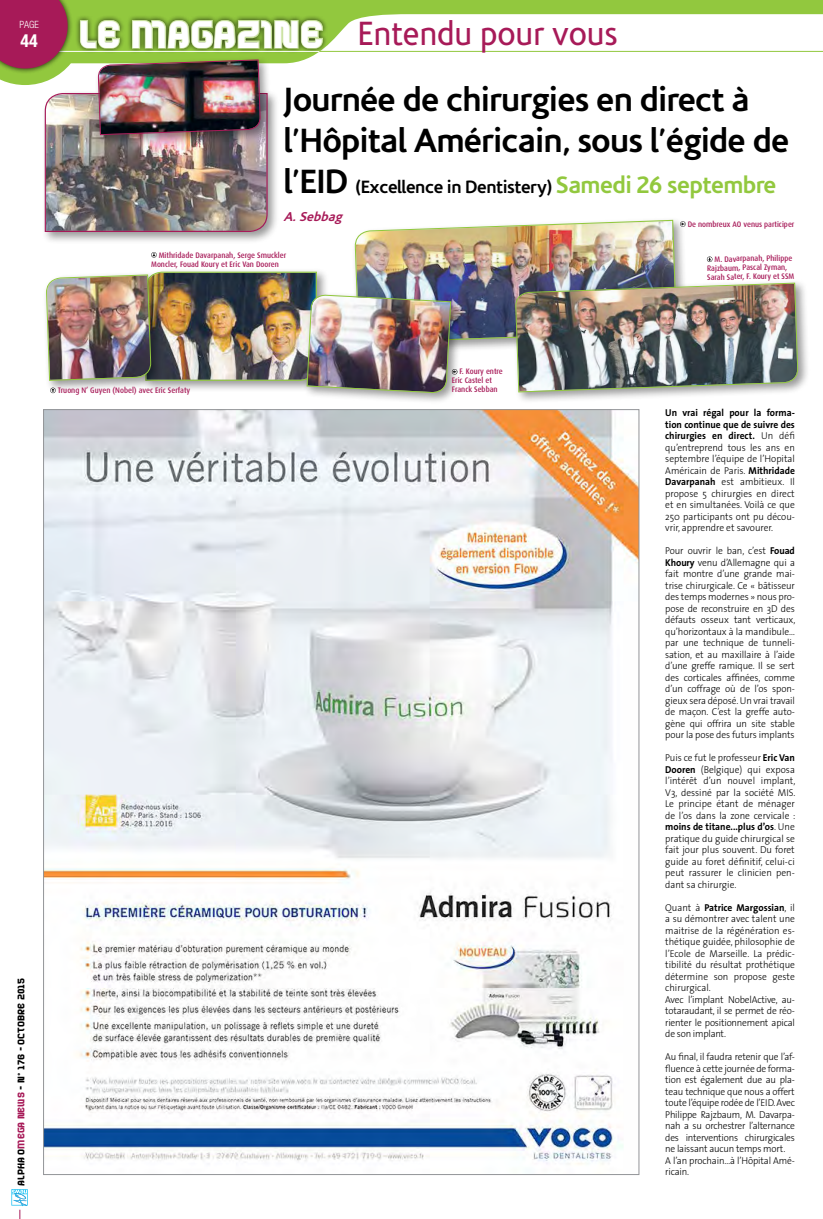
<style>
.page{position:relative;width:823px;height:1219px;background:#fff}
.page>*{position:absolute;margin:0;border:0;box-sizing:border-box;transform-origin:0 0}
.t1{font:700 34px/40.8px "Corisande";letter-spacing:-.025em;color:#000}
.t2{font:34px "Corisande";letter-spacing:-.005em;color:#a71a58;scale:.95 1}
.t3{font:700 18px "Corisande";letter-spacing:-.025em;color:#000}
.t4{font:700 condensed 18px "Helvetica Neue LT Com";color:#fff}
.t5{font:italic 700 13px "Corisande";color:#a71a58}
.t6{font:300 10px/11.5px "The Sans";letter-spacing:-.015em;color:#000;text-align:justify;scale:.95 1}
.t7{font:700 10px "Dieppe";color:#000}
.t8{font:300 condensed 10px "Helvetica Neue LT Com";color:#fff}
.t9{font:500 8px/9px "Dax";color:#a71a58;scale:.92 1}
.s1{font-family:"Dieppe";font-weight:700;font-size:40px;color:#fff}
.s2{font-size:34px}
.s3{font-size:24px;color:#92c83e}
.s4{color:#a71a58}
.s5{font-weight:700}
</style>
<div class="page">
<svg style="left:457px;top:0;width:365px;height:51px"></svg>
<hr style="left:319px;top:51px;width:503px;height:1px;background:#92c83e">
<svg style="left:11px;top:1189px;width:17px;height:30px"></svg>
<div style="left:351px;top:217px;width:337px;height:138px;background:#000;opacity:.4"></div>
<img style="left:457px;top:219px;width:219px;height:125px">
<img style="left:45px;top:411px;width:592px;height:754px">
<div style="left:511px;top:279px;width:298px;height:125px;background:#000;opacity:.4"></div>
<img style="left:515px;top:229px;width:282px;height:217px">
<div style="left:303px;top:292px;width:159px;height:113px;background:#000;opacity:.4"></div>
<svg style="left:706px;top:256px;width:6px;height:6px"></svg>
<img style="left:0;top:0;width:457px;height:438px">
<svg style="left:679px;top:221px;width:6px;height:6px"></svg>
<p class="t8" style="left:20px;top:19px;width:21px">page</p>
<p class="t4" style="left:21px;top:30px;width:19px">44</p>
<h1 class="t2" style="left:78px;top:15px;width:569px"><span class="s1">LE MAGAZINE</span> Entendu pour vous</h1>
<p class="t1" style="left:283px;top:80px;width:507px">Journée de chirurgies en direct à l’Hôpital Américain, sous l’égide de</p>
<p class="t3" style="left:283px;top:176px;width:494px"><span class="s2">l’EID</span> (Excellence in Dentistery) <span class="s3">Samedi 26 septembre</span></p>
<p class="t5" style="left:283px;top:209px;width:64px">A.Sebbag</p>
<p class="t9" style="left:706px;top:255px;width:96px;text-indent:8px;rotate:-1deg">M. Davarpanah, Philippe<br>Rajzbaum, Pascal Zyman,<br>Sarah Sater, F. Koury et SSM</p>
<p class="t9" style="left:687px;top:219px;width:117px">De nombreux AO venus participer</p>
<p class="t9" style="left:151px;top:250px;width:148px;text-indent:8px">Mithridade Davarpanah, Serge Smuckler<br>Moncler, Fouad Koury et Eric Van Dooren</p>
<p class="t9" style="left:451px;top:367px;width:57px;text-indent:8px">F. Koury entre<br>Eric Castel et</p>
<p class="t9" style="left:58px;top:386px;width:145px">Truong N’ Guyen (Nobel) avec Eric Serfaty</p>
<p class="t9" style="left:451px;top:385px;width:51px">Franck Sebban</p>
<p class="t7" style="left:15px;top:1186px;width:209px;rotate:-90deg">ALPHA O<span class="s4">MEGA NEWS</span> - N° 176 - Octobre 2015</p>
<p class="t6" style="left:664px;top:407px;width:138px"><span class="s5">Un vrai régal pour la forma&shy;tion continue que de suivre des chirurgies en direct.</span> Un défi qu’entreprend tous les ans en septembre l’équipe de l’Hopital Américain de Paris. <span class="s5">Mithridade Davarpanah</span> est ambitieux. Il propose 5 chirurgies en direct et en simultanées. Voilà ce que 250 participants ont pu décou&shy;vrir, apprendre et savourer.</p>
<p class="t6" style="left:664px;top:545px;width:138px">Pour ouvrir le ban, c’est <span class="s5">Fouad Khoury</span> venu d’Allemagne qui a fait montre d’une grande mai&shy;trise chirurgicale. Ce « bâtisseur des temps modernes » nous pro&shy;pose de reconstruire en 3D des défauts osseux tant verticaux, qu’horizontaux à la mandibule… par une technique de tunneli&shy;sation, et au maxillaire à l’aide d’une greffe ramique. Il se sert des corticales affinées, comme d’un coffrage où de l’os spon&shy;gieux sera déposé. Un vrai travail de maçon. C’est la greffe auto&shy;gène qui offrira un site stable pour la pose des futurs implants</p>
<p class="t6" style="left:664px;top:752px;width:138px">Puis ce fut le professeur <span class="s5">Eric Van Dooren</span> (Belgique) qui exposa l’intérêt d’un nouvel implant, V3, dessiné par la société MIS.<br>Le principe étant de ménager de l’os dans la zone cervicale : <span class="s5">moins de titane...plus d’os</span>. Une pratique du guide chirurgical se fait jour plus souvent. Du foret guide au foret définitif, celui-ci peut rassurer le clinicien pen&shy;dant sa chirurgie.</p>
<p class="t6" style="left:664px;top:901px;width:138px;text-align:left">Quant à <span class="s5">Patrice Margossian</span>, il a su démontrer avec talent une maitrise de la régénération es&shy;thétique guidée, philosophie de l’Ecole de Marseille. La prédic&shy;tibilité du résultat prothétique détermine son propose geste chirurgical.<br>Avec l’implant NobelActive, au&shy;totaraudant, il se permet de réo&shy;rienter le positionnement apical de son implant.</p>
<p class="t6" style="left:664px;top:1051px;width:138px;text-align:left">Au final, il faudra retenir que l’af&shy;fluence à cette journée de forma&shy;tion est également due au pla&shy;teau technique que nous a offert toute l’équipe rodée de l’EID. Avec<br>Philippe Rajzbaum, M. Davarpa&shy;nah a su orchestrer l’alternance des interventions chirurgicales ne laissant aucun temps mort.<br>A l’an prochain…à l’Hôpital Amé&shy;ricain.</p>
</div>
